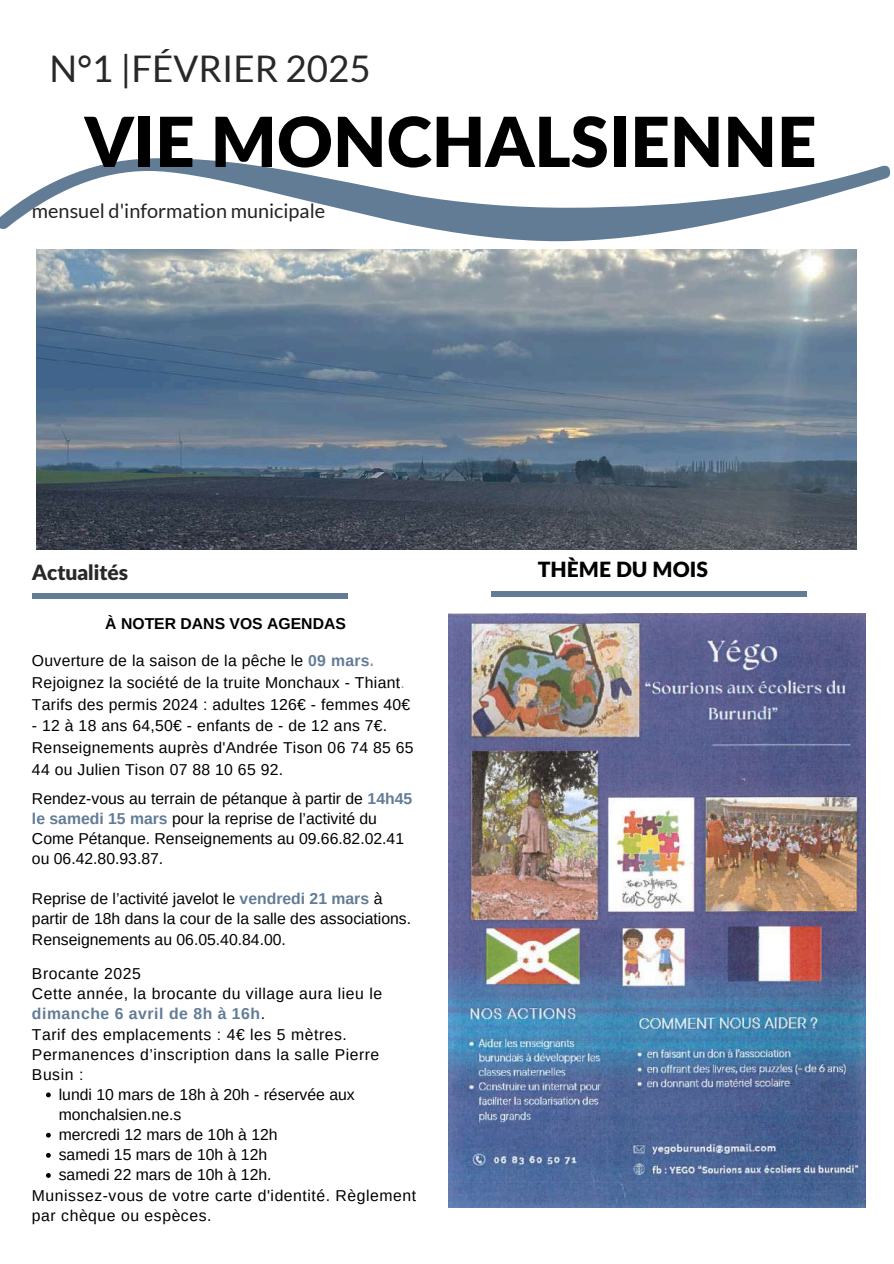
<style>
.page{position:relative;width:894px;height:1264px;background:#fff}
.page>*{position:absolute;margin:0;border:0;box-sizing:border-box;transform-origin:0 0}
.t1{font:900 68.85px "Lato Latin";color:#000}
.t2{font:36.75px "Lato";color:#282828}
.t3{font:900 21px "Lato Latin";color:#000}
.t4{font:900 21px "Lato Latin";color:#282828}
.t5{font:19.8px "Lato";color:#222}
.t6{font:15.75px/21.9px "Arimo";letter-spacing:.02em;color:#000}
.t7{font:15.75px/20.1px "Arimo";color:#000}
.t8{font:700 15.75px "Arimo";letter-spacing:.035em;color:#627c96}
.t9{font:700 15.75px "Arimo";color:#000}
.s1{font-weight:700;color:#627c96}
.s2{font-weight:700;color:#83a697}
.s3{color:#83a697}
.s4{font-weight:400;color:#000}
</style>
<div class="page">
<svg style="left:0;top:158px;width:889px;height:83px"></svg>
<div style="left:32px;top:593px;width:315px;height:6px;background:#627c96"></div>
<div style="left:491px;top:591px;width:315px;height:5px;background:#627c96"></div>
<img style="left:37px;top:250px;width:819px;height:299px">
<img style="left:448px;top:614px;width:416px;height:592px">
<svg style="left:46px;top:1092px;width:5px;height:5px"></svg>
<svg style="left:46px;top:1132px;width:5px;height:5px"></svg>
<svg style="left:46px;top:1152px;width:5px;height:5px"></svg>
<svg style="left:46px;top:1173px;width:5px;height:4px"></svg>
<h2 class="t2" style="left:50px;top:46px;width:322px">N°1 |FÉVRIER 2025</h2>
<h1 class="t1" style="left:85px;top:111px;width:733px">VIE MONCHALSIENNE</h1>
<p class="t5" style="left:32px;top:198px;width:294px">mensuel d'information municipale</p>
<h3 class="t4" style="left:32px;top:563px;width:97px">Actualités</h3>
<p class="t9" style="left:105px;top:614px;width:242px">À NOTER DANS VOS AGENDAS</p>
<p class="t6" style="left:32px;top:649px;width:380px">Ouverture de la saison de la pêche le <span class="s1">09 mars</span><span class="s2">.<br></span>Rejoignez la société de la truite Monchaux - Thiant<span class="s3">.<br></span>Tarifs des permis 2024 : adultes 126€ - femmes 40€</p>
<p class="t6" style="left:32px;top:715px;width:383px">- 12 à 18 ans 64,50€ - enfants de - de 12 ans 7€.<br>Renseignements auprès d'Andrée Tison 06 74 85 65<br>44 ou Julien Tison 07 88 10 65 92.</p>
<p class="t7" style="left:32px;top:788px;width:381px">Rendez-vous au terrain de pétanque à partir de <span class="s1">14h45 le samedi 15 mars</span> pour la reprise de l’activité du Come Pétanque. Renseignements au 09.66.82.02.41 ou 06.42.80.93.87.</p>
<p class="t7" style="left:32px;top:888px;width:380px">Reprise de l’activité javelot le <span class="s1">vendredi 21 mars</span> à partir de 18h dans la cour de la salle des associations.<br>Renseignements au 06.05.40.84.00.</p>
<p class="t6" style="left:32px;top:962px;width:110px">Brocante 2025</p>
<p class="t6" style="left:32px;top:982px;width:352px">Cette année, la brocante du village aura lieu le</p>
<p class="t8" style="left:32px;top:1005px;width:234px">dimanche 6 avril de 8h à 16h<span class="s4">.</span></p>
<p class="t6" style="left:32px;top:1023px;width:316px">Tarif des emplacements : 4€ les 5 mètres.</p>
<p class="t6" style="left:32px;top:1043px;width:349px">Permanences d’inscription dans la salle Pierre</p>
<p class="t6" style="left:32px;top:1063px;width:53px">Busin :</p>
<p class="t7" style="left:59px;top:1084px;width:297px">lundi 10 mars de 18h à 20h - réservée aux</p>
<p class="t7" style="left:59px;top:1104px;width:124px">monchalsien.ne.s</p>
<p class="t7" style="left:59px;top:1124px;width:220px">mercredi 12 mars de 10h à 12h</p>
<p class="t7" style="left:59px;top:1144px;width:210px">samedi 15 mars de 10h à 12h</p>
<p class="t7" style="left:59px;top:1164px;width:214px">samedi 22 mars de 10h à 12h.</p>
<p class="t6" style="left:32px;top:1184px;width:385px">Munissez-vous de votre carte d'identité. Règlement</p>
<p class="t6" style="left:32px;top:1204px;width:181px">par chèque ou espèces.</p>
<h3 class="t3" style="left:537px;top:560px;width:172px">THÈME DU MOIS</h3>
</div>
